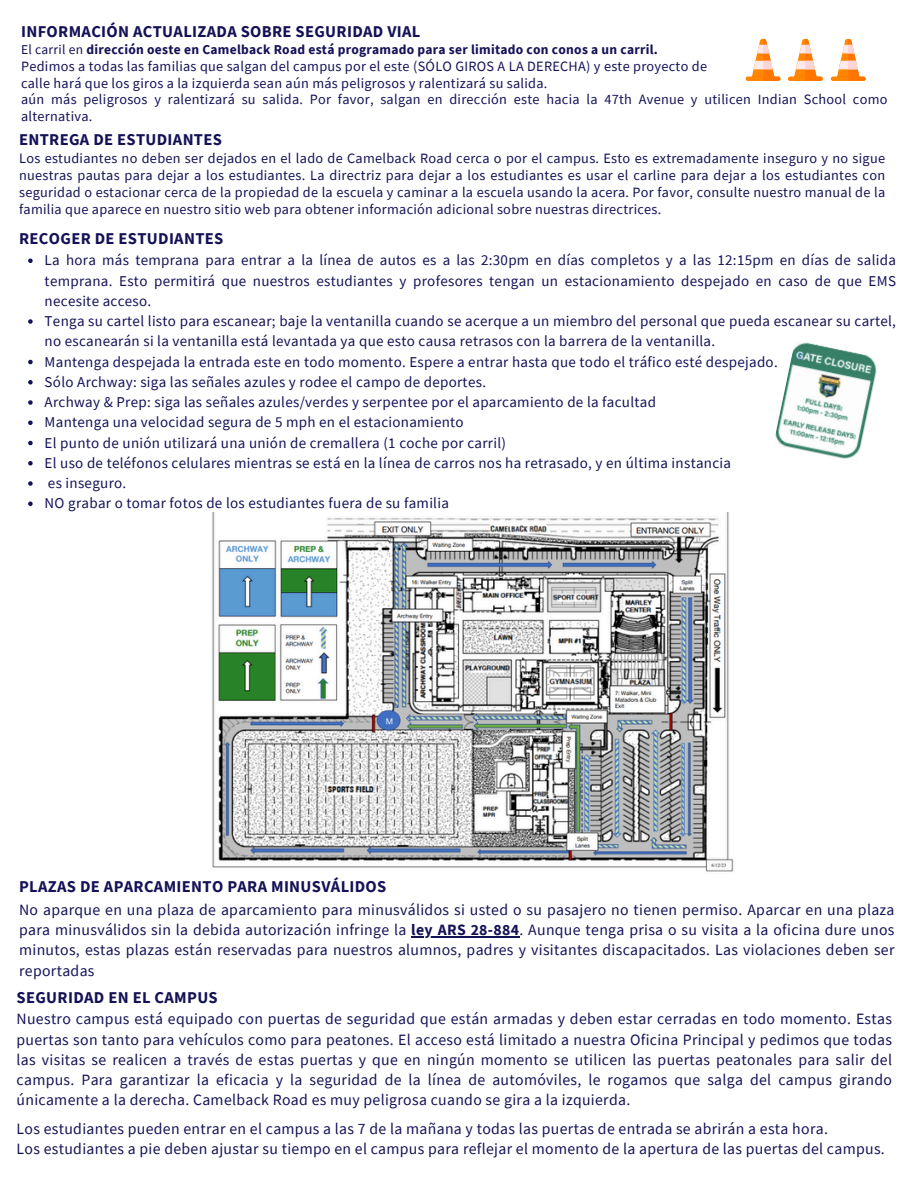
<style>
.page{position:relative;width:918px;height:1188px;background:#fff}
.page>*{position:absolute;margin:0;border:0;box-sizing:border-box;transform-origin:0 0}
.t1{font:700 16.5px "Source Sans Pro";letter-spacing:.02em;color:#141257}
.t2{font:15.75px/20.2px "Source Sans Pro";letter-spacing:.02em;color:#141257}
.t3{font:15px/20.2px "Source Sans Pro";letter-spacing:.02em;color:#141257;text-align:justify}
.t4{font:14.25px/16.8px "Source Sans Pro";letter-spacing:.02em;color:#141257}
.t5{font:700 13.5px "Source Sans Pro";letter-spacing:.02em;color:#141257}
.s1{font-weight:400}
.s2{font-weight:700}
</style>
<div class="page">
<hr style="left:831px;top:77px;width:35px;height:4px;background:#ff8603;border-radius:2px">
<svg style="left:837px;top:39px;width:29px;height:42px"></svg>
<hr style="left:788px;top:77px;width:35px;height:4px;background:#ff8603;border-radius:2px">
<svg style="left:794px;top:39px;width:29px;height:42px"></svg>
<hr style="left:746px;top:77px;width:34px;height:4px;background:#ff8603;border-radius:2px">
<svg style="left:752px;top:39px;width:28px;height:42px"></svg>
<img style="left:212px;top:512px;width:522px;height:360px">
<svg style="left:28px;top:259px;width:5px;height:4px"></svg>
<svg style="left:28px;top:319px;width:5px;height:5px"></svg>
<svg style="left:28px;top:360px;width:5px;height:4px"></svg>
<svg style="left:28px;top:380px;width:5px;height:5px"></svg>
<svg style="left:28px;top:400px;width:5px;height:5px"></svg>
<svg style="left:28px;top:421px;width:5px;height:4px"></svg>
<svg style="left:28px;top:441px;width:5px;height:4px"></svg>
<svg style="left:28px;top:461px;width:5px;height:5px"></svg>
<svg style="left:28px;top:481px;width:5px;height:5px"></svg>
<svg style="left:28px;top:502px;width:5px;height:4px"></svg>
<img style="left:775px;top:342px;width:102px;height:117px">
<hr style="left:411px;top:936px;width:108px;height:1px;background:#141257">
<p class="t1" style="left:21px;top:21px;width:401px">INFORMACIÓN ACTUALIZADA SOBRE SEGURIDAD VIAL</p>
<p class="t5" style="left:21px;top:40px;width:638px"><span class="s1">El carril en</span> dirección oeste en Camelback Road está programado para ser limitado con conos a un carril.</p>
<p class="t4" style="left:21px;top:57px;width:688px">Pedimos a todas las familias que salgan del campus por el este (SÓLO GIROS A LA DERECHA) y este proyecto de</p>
<p class="t4" style="left:21px;top:74px;width:528px">calle hará que los giros a la izquierda sean aún más peligrosos y ralentizará su salida.</p>
<p class="t4" style="left:21px;top:91px;width:868px">aún más peligrosos y ralentizará su salida. Por favor, salgan en dirección este hacia la 47th Avenue y utilicen Indian School como alternativa.</p>
<p class="t1" style="left:19px;top:129px;width:204px">ENTREGA DE ESTUDIANTES</p>
<p class="t4" style="left:19px;top:150px;width:868px;text-align:justify">Los estudiantes no deben ser dejados en el lado de Camelback Road cerca o por el campus. Esto es extremadamente inseguro y no sigue nuestras pautas para dejar a los estudiantes. La directriz para dejar a los estudiantes es usar el carline para dejar a los estudiantes con seguridad o estacionar cerca de la propiedad de la escuela y caminar a la escuela usando la acera. Por favor, consulte nuestro manual de la familia que aparece en nuestro sitio web para obtener información adicional sobre nuestras directrices.</p>
<p class="t1" style="left:19px;top:228px;width:206px">RECOGER DE ESTUDIANTES</p>
<p class="t3" style="left:45px;top:250px;width:853px">La hora más temprana para entrar a la línea de autos es a las 2:30pm en días completos y a las 12:15pm en días de salida temprana. Esto permitirá que nuestros estudiantes y profesores tengan un estacionamiento despejado en caso de que EMS necesite acceso.</p>
<p class="t3" style="left:45px;top:311px;width:853px">Tenga su cartel listo para escanear; baje la ventanilla cuando se acerque a un miembro del personal que pueda escanear su cartel, no escanearán si la ventanilla está levantada ya que esto causa retrasos con la barrera de la ventanilla.</p>
<p class="t3" style="left:45px;top:351px;width:735px">Mantenga despejada la entrada este en todo momento. Espere a entrar hasta que todo el tráfico esté despejado.</p>
<p class="t3" style="left:45px;top:371px;width:443px">Sólo Archway: siga las señales azules y rodee el campo de deportes.</p>
<h1 class="t3" style="left:45px;top:392px;width:613px">Archway &amp; Prep: siga las señales azules/verdes y serpentee por el aparcamiento de la facultad</h1>
<p class="t3" style="left:45px;top:412px;width:421px">Mantenga una velocidad segura de 5 mph en el estacionamiento</p>
<p class="t3" style="left:45px;top:432px;width:463px">El punto de unión utilizará una unión de cremallera (1 coche por carril)</p>
<p class="t3" style="left:45px;top:452px;width:688px">El uso de teléfonos celulares mientras se está en la línea de carros nos ha retrasado, y en última instancia</p>
<p class="t3" style="left:48px;top:473px;width:80px">es inseguro.</p>
<p class="t3" style="left:45px;top:493px;width:406px">NO grabar o tomar fotos de los estudiantes fuera de su familia</p>
<p class="t1" style="left:19px;top:876px;width:369px">PLAZAS DE APARCAMIENTO PARA MINUSVÁLIDOS</p>
<p class="t2" style="left:19px;top:899px;width:877px">No aparque en una plaza de aparcamiento para minusválidos si usted o su pasajero no tienen permiso. Aparcar en una plaza para minusválidos sin la debida autorización infringe la <span class="s2">ley ARS 28-884</span>. Aunque tenga prisa o su visita a la oficina dure unos</p>
<p class="t2" style="left:19px;top:940px;width:877px">minutos, estas plazas están reservadas para nuestros alumnos, padres y visitantes discapacitados. Las violaciones deben ser reportadas</p>
<p class="t1" style="left:17px;top:987px;width:203px">SEGURIDAD EN EL CAMPUS</p>
<p class="t2" style="left:17px;top:1009px;width:877px;text-align:justify">Nuestro campus está equipado con puertas de seguridad que están armadas y deben estar cerradas en todo momento. Estas puertas son tanto para vehículos como para peatones. El acceso está limitado a nuestra Oficina Principal y pedimos que todas las visitas se realicen a través de estas puertas y que en ningún momento se utilicen las puertas peatonales para salir del campus. Para garantizar la eficacia y la seguridad de la línea de automóviles, le rogamos que salga del campus girando únicamente a la derecha. Camelback Road es muy peligrosa cuando se gira a la izquierda.</p>
<p class="t2" style="left:17px;top:1118px;width:870px">Los estudiantes pueden entrar en el campus a las 7 de la mañana y todas las puertas de entrada se abrirán a esta hora.<br>Los estudiantes a pie deben ajustar su tiempo en el campus para reflejar el momento de la apertura de las puertas del campus.</p>
</div>
